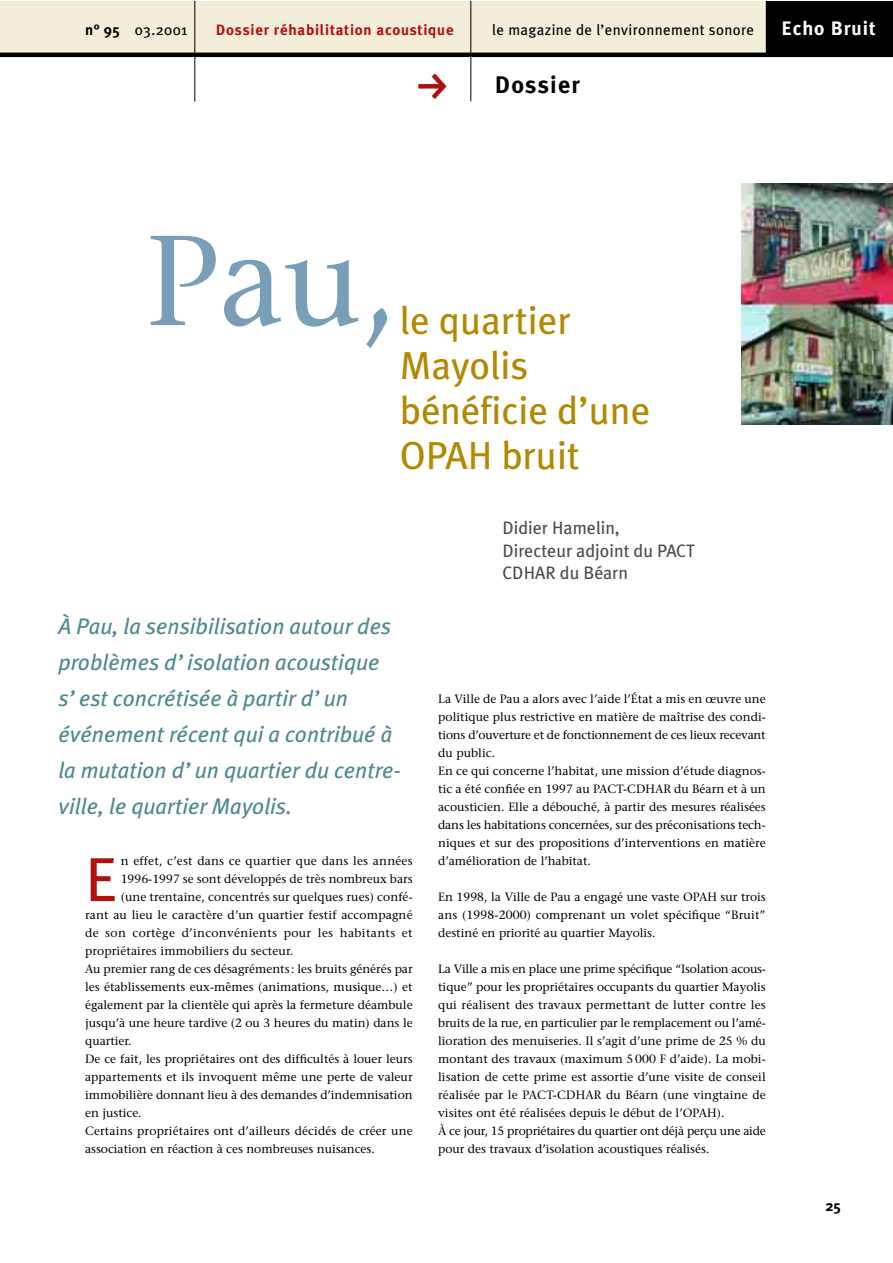
<style>
.page{position:relative;width:893px;height:1263px;background:#fff}
.page>*{position:absolute;margin:0;border:0;box-sizing:border-box;transform-origin:0 0}
.t1{font:127.5px "Stone Serif";color:#789fb7}
.t2{font:62.1px "Meta Plus";color:#b2100f}
.t3{font:45px "FF Dingbests";color:#b2100f}
.t4{font:39px/45px "Meta Plus";color:#b38903}
.t5{font:700 24px "Meta Plus";letter-spacing:.05em;color:#000}
.t6{font:italic 22.5px/36px "Meta Plus";color:#4d8990}
.t7{font:700 19.5px "Meta Plus";letter-spacing:.05em;color:#fff}
.t8{font:18px/22.5px "Meta Plus";color:#4d4d4d}
.t9{font:15px "Meta Plus";letter-spacing:.025em;color:#000}
.t10{font:700 15px "Meta Plus";letter-spacing:.05em;color:#b2100f}
.t11{font:700 15px "Meta Plus";color:#000}
.t12{font:12px/18px "Stone Serif";color:#000}
.t13{font:12px "Stone Serif";letter-spacing:.03em;color:#000}
.s1{font-weight:700}
</style>
<div class="page">
<div style="left:0;top:2px;width:892px;height:51px;background:#f2eed9"></div>
<hr style="left:470px;top:2px;width:1px;height:99px;background:#000">
<hr style="left:194px;top:2px;width:1px;height:100px;background:#000">
<div style="left:765px;top:2px;width:127px;height:55px;background:#000"></div>
<hr style="left:0;top:53px;width:892px;height:4px;background:#000">
<img style="left:741px;top:184px;width:151px;height:241px">
<p class="t9" style="left:85px;top:25px;width:104px"><span class="s1">n° 95</span> 03.2001</p>
<p class="t10" style="left:216px;top:25px;width:239px">Dossier réhabilitation acoustique</p>
<h3 class="t7" style="left:781px;top:22px;width:96px">Echo Bruit</h3>
<h3 class="t3" style="left:406px;top:103px;width:35px;rotate:-90deg">g</h3>
<h3 class="t5" style="left:495px;top:77px;width:87px">Dossier</h3>
<p class="t9" style="left:492px;top:25px;width:263px">le magazine de l’environnement sonore</p>
<h1 class="t1" style="left:146px;top:231px;width:254px">Pau,</h1>
<h3 class="t4" style="left:400px;top:302px;width:252px">le quartier<br>Mayolis bénéficie d’une<br>OPAH bruit</h3>
<h3 class="t8" style="left:502px;top:519px;width:194px">Didier Hamelin,<br>Directeur adjoint du PACT<br>CDHAR du Béarn</h3>
<h3 class="t6" style="left:58px;top:610px;width:343px">À Pau, la sensibilisation autour des problèmes d’isolation acoustique s’est concrétisée à partir d’un événement récent qui a contribué à la mutation d’un quartier du centre&shy;ville, le quartier Mayolis.</h3>
<h2 class="t2" style="left:85px;top:858px;width:34px">E</h2>
<p class="t12" style="left:121px;top:853px;width:293px">n effet, c’est dans ce quartier que dans les années</p>
<p class="t12" style="left:121px;top:871px;width:293px">1996-1997 se sont développés de très nombreux bars</p>
<p class="t12" style="left:121px;top:889px;width:293px">(une trentaine, concentrés sur quelques rues) confé-</p>
<p class="t12" style="left:85px;top:907px;width:329px">rant au lieu le caractère d’un quartier festif accompagné</p>
<p class="t13" style="left:85px;top:928px;width:329px">de son cortège d’inconvénients pour les habitants et</p>
<p class="t12" style="left:85px;top:943px;width:210px">propriétaires immobiliers du secteur.</p>
<p class="t12" style="left:85px;top:961px;width:329px">Au premier rang de ces désagréments: les bruits générés par</p>
<p class="t12" style="left:85px;top:979px;width:329px">les établissements eux-mêmes (animations, musique…) et</p>
<p class="t12" style="left:85px;top:997px;width:329px">également par la clientèle qui après la fermeture déambule</p>
<p class="t12" style="left:85px;top:1015px;width:329px">jusqu’à une heure tardive (2 ou 3 heures du matin) dans le</p>
<p class="t12" style="left:85px;top:1033px;width:48px">quartier.</p>
<p class="t12" style="left:85px;top:1051px;width:329px">De ce fait, les propriétaires ont des difficultés à louer leurs</p>
<p class="t12" style="left:85px;top:1069px;width:329px">appartements et ils invoquent même une perte de valeur</p>
<p class="t12" style="left:85px;top:1087px;width:329px">immobilière donnant lieu à des demandes d’indemnisation</p>
<p class="t12" style="left:85px;top:1105px;width:58px">en justice.</p>
<p class="t12" style="left:85px;top:1123px;width:329px">Certains propriétaires ont d’ailleurs décidés de créer une</p>
<p class="t12" style="left:85px;top:1141px;width:291px">association en réaction à ces nombreuses nuisances.</p>
<p class="t12" style="left:438px;top:691px;width:329px">La Ville de Pau a alors avec l’aide l’État a mis en œuvre une politique plus restrictive en matière de maîtrise des condi&shy;tions d’ouverture et de fonctionnement de ces lieux recevant du public.<br>En ce qui concerne l’habitat, une mission d’étude diagnos&shy;tic a été confiée en 1997 au PACT-CDHAR du Béarn et à un acousticien. Elle a débouché, à partir des mesures réalisées dans les habitations concernées, sur des préconisations tech&shy;niques et sur des propositions d’interventions en matière d’amélioration de l’habitat.</p>
<p class="t12" style="left:438px;top:889px;width:329px;text-align:justify">En 1998, la Ville de Pau a engagé une vaste OPAH sur trois ans (1998-2000) comprenant un volet spécifique “Bruit” destiné en priorité au quartier Mayolis.</p>
<p class="t12" style="left:438px;top:961px;width:329px">La Ville a mis en place une prime spécifique “Isolation acous&shy;tique” pour les propriétaires occupants du quartier Mayolis qui réalisent des travaux permettant de lutter contre les bruits de la rue, en particulier par le remplacement ou l’amé&shy;lioration des menuiseries. Il s’agit d’une prime de 25 % du montant des travaux (maximum 5000 F d’aide). La mobi&shy;lisation de cette prime est assortie d’une visite de conseil réalisée par le PACT-CDHAR du Béarn (une vingtaine de visites ont été réalisées depuis le début de l’OPAH).<br>À ce jour, 15 propriétaires du quartier ont déjà perçu une aide pour des travaux d’isolation acoustiques réalisés.</p>
<p class="t11" style="left:825px;top:1201px;width:17px">25</p>
</div>
